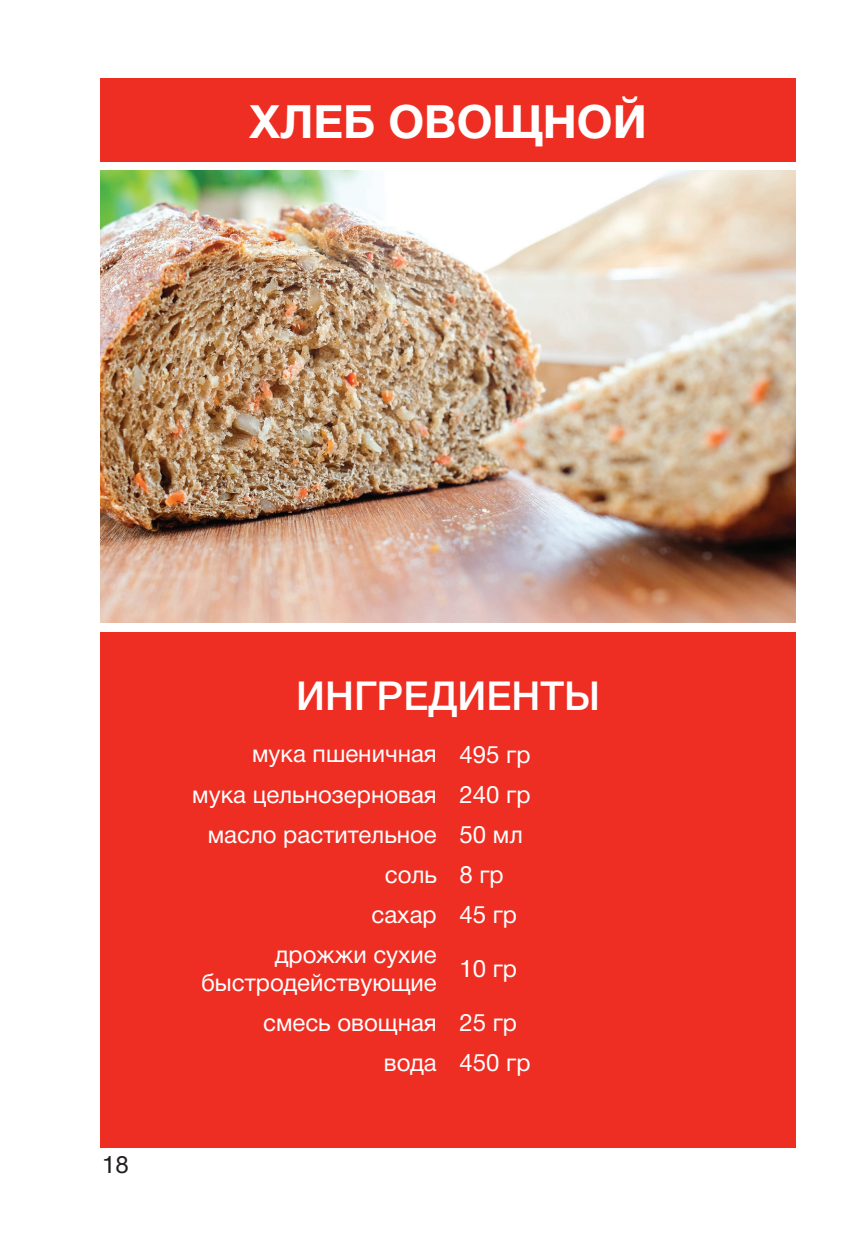
<style>
.page{position:relative;width:868px;height:1248px;background:#fff}
.page>*{position:absolute;margin:0;border:0;box-sizing:border-box;transform-origin:0 0}
.t1{font:700 46px "Helvetica Neue Cyr";color:#fff}
.t2{font:500 40px "Helvetica Neue Cyr";color:#fff}
.t3{font:24px/28.8px "Helvetica Neue Cyr";color:#fff;text-align:right}
.t4{font:24px "Helvetica Neue Cyr";color:#231f20}
</style>
<div class="page">
<img style="left:100px;top:170px;width:695px;height:452px">
<div style="left:100px;top:78px;width:695px;height:83px;background:#ee2e22"></div>
<div style="left:100px;top:632px;width:695px;height:515px;background:#ee2e22"></div>
<p class="t1" style="left:249px;top:96px;width:399px">ХЛЕБ ОВОЩНОЙ</p>
<p class="t4" style="left:102px;top:1151px;width:28px">18</p>
<p class="t2" style="left:296px;top:674px;width:305px">ИНГРЕДИЕНТЫ</p>
<p class="t3" style="left:252px;top:739px;width:186px">мука пшеничная</p>
<p class="t3" style="left:459px;top:740px;width:73px">495 гр</p>
<p class="t3" style="left:192px;top:780px;width:246px">мука цельнозерновая</p>
<p class="t3" style="left:459px;top:780px;width:73px">240 гр</p>
<p class="t3" style="left:208px;top:820px;width:230px">масло растительное</p>
<p class="t3" style="left:459px;top:820px;width:65px">50 мл</p>
<p class="t3" style="left:385px;top:860px;width:53px">соль</p>
<p class="t3" style="left:459px;top:860px;width:46px">8 гр</p>
<p class="t3" style="left:371px;top:900px;width:67px">сахар</p>
<p class="t3" style="left:459px;top:900px;width:59px">45 гр</p>
<p class="t3" style="left:201px;top:939px;width:237px">дрожжи сухие быстродействующие</p>
<p class="t3" style="left:459px;top:954px;width:59px">10 гр</p>
<p class="t3" style="left:263px;top:1008px;width:175px">смесь овощная</p>
<p class="t3" style="left:459px;top:1008px;width:59px">25 гр</p>
<p class="t3" style="left:384px;top:1048px;width:54px">вода</p>
<p class="t3" style="left:459px;top:1048px;width:73px">450 гр</p>
</div>
